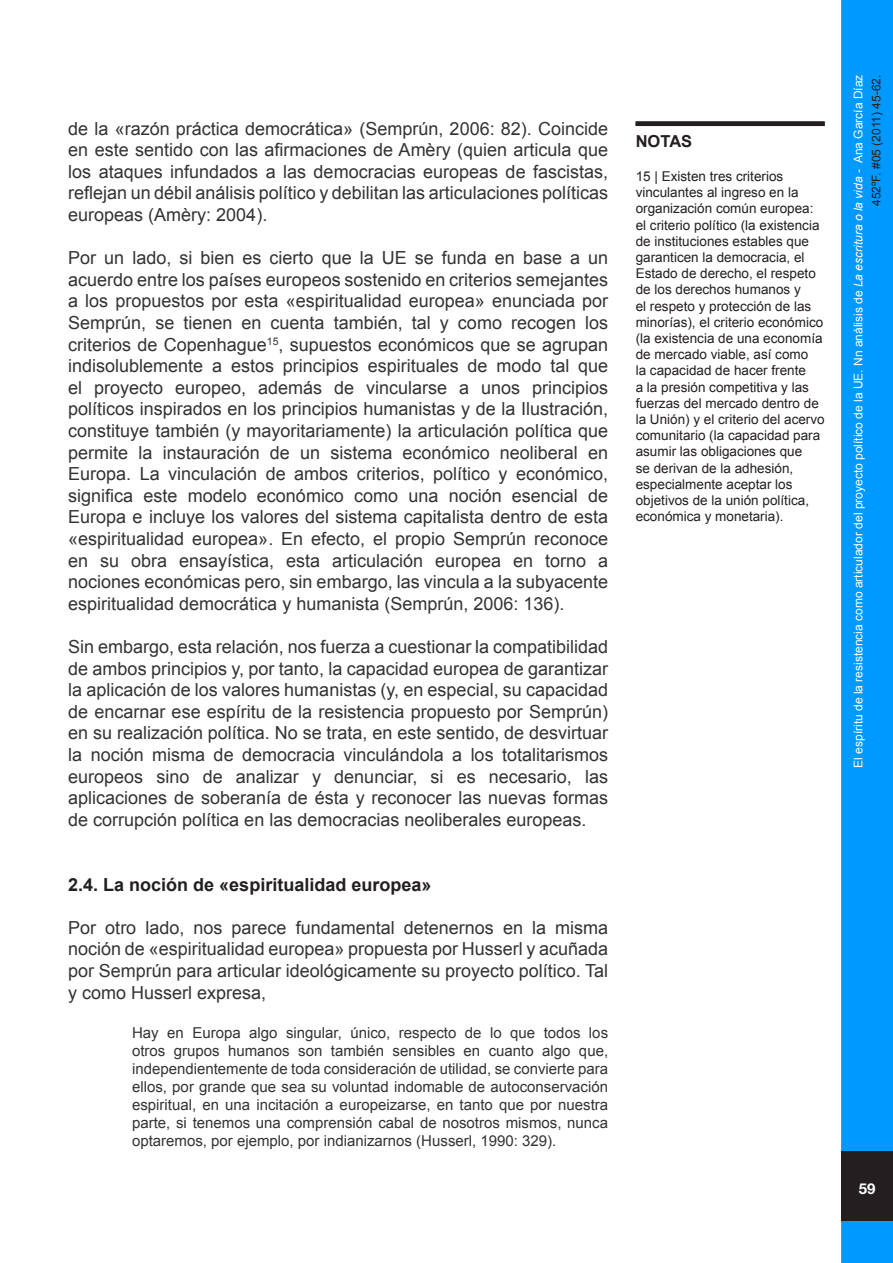
<style>
.page{position:relative;width:893px;height:1263px;background:#fff}
.page>*{position:absolute;margin:0;border:0;box-sizing:border-box;transform-origin:0 0}
.t1{font:18px/21.6px "Arial";color:#333;text-align:justify}
.t2{font:700 18px "Arial";color:#231f20}
.Estilo_de_párrafo_1{font:700 16.5px "Arial";color:#231f20}
.t3{font:15px/18px "Arial";color:#333;text-align:justify}
.t4{font:700 15px "Helvetica Neue";color:#fff}
.Estilo_de_párrafo_1-2{font:13.5px/16.2px "Arial";color:#231f20}
.t5{font:12px/18px "Arial";color:#fff;text-align:right}
.s1{font-style:italic}
.s2{color:#231f20}
</style>
<div class="page">
<div style="left:843px;top:2px;width:48px;height:1259px;background:#09f"></div>
<div style="left:841px;top:0;width:52px;height:1263px;border:3px solid #09f"></div>
<div style="left:841px;top:1151px;width:52px;height:70px;background:#231f20"></div>
<div style="left:636px;top:121px;width:189px;height:5px;background:#231f20"></div>
<p class="t1" style="left:68px;top:118px;width:541px">de la «razón práctica democrática» (Semprún, 2006: 82). Coincide en este sentido con las afirmaciones de Amèry (quien articula que los ataques infundados a las democracias europeas de fascistas, reflejan un débil análisis político y debilitan las articulaciones políticas europeas (Amèry: 2004).</p>
<p class="t1" style="left:68px;top:247px;width:541px">Por un lado, si bien es cierto que la UE se funda en base a un acuerdo entre los países europeos sostenido en criterios semejantes a los propuestos por esta «espiritualidad europea» enunciada por Semprún, se tienen en cuenta también, tal y como recogen los criterios de Copenhague<sup>15</sup>, supuestos económicos que se agrupan indisolublemente a estos principios espirituales de modo tal que el proyecto europeo, además de vincularse a unos principios políticos inspirados en los principios humanistas y de la Ilustración, constituye también (y mayoritariamente) la articulación política que permite la instauración de un sistema económico neoliberal en Europa. La vinculación de ambos criterios, político y económico, significa este modelo económico como una noción esencial de Europa e incluye los valores del sistema capitalista dentro de esta «espiritualidad europea». En efecto, el propio Semprún reconoce en su obra ensayística, esta articulación europea en torno a nociones económicas pero, sin embargo, las vincula a la subyacente espiritualidad democrática y humanista (Semprún, 2006: 136).</p>
<p class="t1" style="left:68px;top:636px;width:541px">Sin embargo, esta relación, nos fuerza a cuestionar la compatibilidad de ambos principios y, por tanto, la capacidad europea de garantizar la aplicación de los valores humanistas (y, en especial, su capacidad de encarnar ese espíritu de la resistencia propuesto por Semprún) en su realización política. No se trata, en este sentido, de desvirtuar la noción misma de democracia vinculándola a los totalitarismos europeos sino de analizar y denunciar, si es necesario, las aplicaciones de soberanía de ésta y reconocer las nuevas formas de corrupción política en las democracias neoliberales europeas.</p>
<p class="t2" style="left:68px;top:872px;width:365px">2.4. La noción de «espiritualidad europea»</p>
<p class="t1" style="left:68px;top:917px;width:541px">Por otro lado, nos parece fundamental detenernos en la misma noción de «espiritualidad europea» propuesta por Husserl y acuñada por Semprún para articular ideológicamente su proyecto político. Tal y como Husserl expresa,</p>
<p class="t3" style="left:132px;top:1024px;width:478px">Hay en Europa algo singular, único, respecto de lo que todos los otros grupos humanos son también sensibles en cuanto algo que, independientemente de toda consideración de utilidad, se convierte para ellos, por grande que sea su voluntad indomable de autoconservación espiritual, en una incitación a europeizarse, en tanto que por nuestra parte, si tenemos una comprensión cabal de nosotros mismos, nunca optaremos, por ejemplo, por indianizarnos (Husserl, 1990: 329).</p>
<p class="Estilo_de_párrafo_1" style="left:636px;top:130px;width:58px">NOTAS</p>
<p class="Estilo_de_párrafo_1-2" style="left:636px;top:168px;width:190px">15 | Existen tres criterios vinculantes al ingreso en la organización común europea: el criterio político (la existencia de instituciones estables que garanticen la democracia, el<br>Estado de derecho, el respeto de los derechos humanos y<br>el respeto y protección de las minorías), el criterio económico (la existencia de una economía de mercado viable, así como<br>la capacidad de hacer frente<br>a la presión competitiva y las fuerzas del mercado dentro de la Unión) y el criterio del acervo comunitario (la capacidad para asumir las obligaciones que<br>se derivan de la adhesión, especialmente aceptar los objetivos de la unión política, económica y monetaria).</p>
<p class="t5" style="left:849px;top:768px;width:695px;rotate:-90deg">El espíritu de la resistencia como articulador del proyecto político de la UE. Nn análisis de <span class="s1">La escritura o la vida</span> - Ana García Díaz<br><span class="s2">452ºF. #05 (2011) 45-62.</span></p>
<p class="t4" style="left:859px;top:1179px;width:18px">59</p>
</div>
